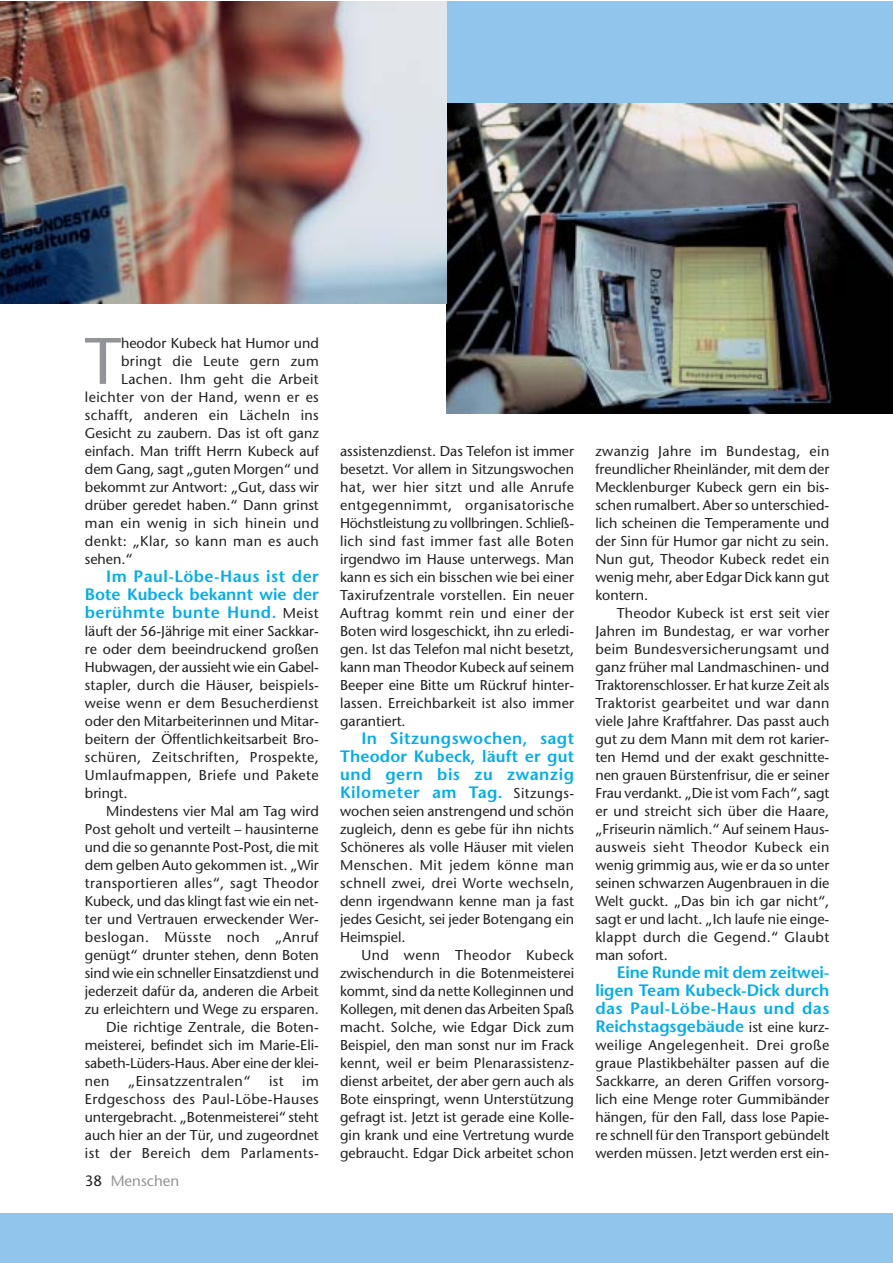
<style>
.page{position:relative;width:893px;height:1263px;background:#fff}
.page>*{position:absolute;margin:0;border:0;box-sizing:border-box;transform-origin:0 0}
.t1{font:65.7px "Stone Sans";color:#939497}
.t2{font:600 16.5px/18px "Stone Sans";letter-spacing:.03em;color:#00adef;text-align:justify}
.t3{font:15px "Stone Sans";color:#939497}
.t4{font:14.25px/18px "Stone Sans";color:#231f1f;text-align:justify}
.t5{font:14.25px "Stone Sans";letter-spacing:.03em;color:#231f1f}
.t6{font:14.25px "Stone Sans";letter-spacing:.025em;color:#231f1f}
.s1{font-weight:400;font-size:14.25px;color:#231f1f}
.s2{color:#231f1f}
</style>
<div class="page">
<div style="left:0;top:2px;width:892px;height:301px;background:#92c5eb"></div>
<img style="left:446px;top:104px;width:446px;height:310px">
<img style="left:0;top:2px;width:446px;height:301px">
<div style="left:0;top:1213px;width:892px;height:50px;background:#92c5eb"></div>
<h1 class="t1" style="left:85px;top:336px;width:38px">T</h1>
<p class="t4" style="left:121px;top:335px;width:199px">heodor Kubeck hat Humor und</p>
<p class="t5" style="left:121px;top:355px;width:199px">bringt die Leute gern zum</p>
<p class="t5" style="left:121px;top:373px;width:199px">Lachen. Ihm geht die Arbeit</p>
<p class="t5" style="left:85px;top:391px;width:235px">leichter von der Hand, wenn er es</p>
<p class="t5" style="left:85px;top:409px;width:235px">schafft, anderen ein Lächeln ins</p>
<p class="t4" style="left:85px;top:425px;width:235px">Gesicht zu zaubern. Das ist oft ganz</p>
<p class="t4" style="left:85px;top:443px;width:235px">einfach. Man trifft Herrn Kubeck auf</p>
<p class="t4" style="left:85px;top:461px;width:235px">dem Gang, sagt „guten Morgen“ und</p>
<p class="t4" style="left:85px;top:479px;width:235px">bekommt zur Antwort: „Gut, dass wir</p>
<p class="t4" style="left:85px;top:497px;width:235px">drüber geredet haben.“ Dann grinst</p>
<p class="t5" style="left:85px;top:517px;width:235px">man ein wenig in sich hinein und</p>
<p class="t5" style="left:85px;top:535px;width:235px">denkt: „Klar, so kann man es auch</p>
<p class="t4" style="left:85px;top:551px;width:49px">sehen.“</p>
<p class="t2" style="left:85px;top:569px;width:235px;text-indent:21px">Im Paul-Löbe-Haus ist der Bote Kubeck bekannt wie der berühmte bunte Hund. <span class="s1">Meist</span></p>
<p class="t4" style="left:85px;top:623px;width:235px">läuft der 56-Jährige mit einer Sackkar&shy;re oder dem beeindruckend großen Hubwagen, der aussieht wie ein Gabel&shy;stapler, durch die Häuser, beispiels&shy;weise wenn er dem Besucherdienst oder den Mitarbeiterinnen und Mitar&shy;beitern der Öffentlichkeitsarbeit Bro&shy;schüren, Zeitschriften, Prospekte, Umlaufmappen, Briefe und Pakete bringt.</p>
<p class="t4" style="left:106px;top:803px;width:214px">Mindestens vier Mal am Tag wird</p>
<p class="t4" style="left:85px;top:821px;width:235px">Post geholt und verteilt – hausinterne</p>
<p class="t4" style="left:85px;top:839px;width:235px">und die so genannte Post-Post, die mit</p>
<p class="t4" style="left:85px;top:857px;width:235px">dem gelben Auto gekommen ist. „Wir</p>
<p class="t6" style="left:85px;top:877px;width:235px">transportieren alles“, sagt Theodor</p>
<p class="t4" style="left:85px;top:893px;width:235px">Kubeck, und das klingt fast wie ein net-</p>
<p class="t4" style="left:85px;top:911px;width:235px">ter und Vertrauen erweckender Wer-</p>
<p class="t5" style="left:85px;top:931px;width:235px">beslogan. Müsste noch „Anruf</p>
<p class="t4" style="left:85px;top:947px;width:235px">genügt“ drunter stehen, denn Boten</p>
<p class="t4" style="left:85px;top:965px;width:235px">sind wie ein schneller Einsatzdienst und</p>
<p class="t4" style="left:85px;top:983px;width:235px">jederzeit dafür da, anderen die Arbeit</p>
<p class="t4" style="left:85px;top:1001px;width:235px">zu erleichtern und Wege zu ersparen.</p>
<p class="t4" style="left:106px;top:1019px;width:214px">Die richtige Zentrale, die Boten-</p>
<p class="t4" style="left:85px;top:1037px;width:235px">meisterei, befindet sich im Marie-Eli-</p>
<p class="t4" style="left:85px;top:1055px;width:235px">sabeth-Lüders-Haus. Aber eine der klei-</p>
<p class="t4" style="left:85px;top:1073px;width:26px">nen</p>
<p class="t5" style="left:128px;top:1075px;width:124px">„Einsatzzentralen“</p>
<p class="t4" style="left:269px;top:1073px;width:16px">ist</p>
<p class="t4" style="left:85px;top:1073px;width:235px;text-indent:217px">im Erdgeschoss des Paul-Löbe-Hauses untergebracht. „Botenmeisterei“ steht auch hier an der Tür, und zugeordnet ist der Bereich dem Parlaments-</p>
<p class="t3" style="left:85px;top:1175px;width:96px"><span class="s2">38</span> Menschen</p>
<p class="t4" style="left:340px;top:443px;width:235px">assistenzdienst. Das Telefon ist immer besetzt. Vor allem in Sitzungswochen hat, wer hier sitzt und alle Anrufe entgegennimmt, organisatorische Höchstleistung zu vollbringen. Schließ&shy;lich sind fast immer fast alle Boten irgendwo im Hause unterwegs. Man kann es sich ein bisschen wie bei einer Taxirufzentrale vorstellen. Ein neuer Auftrag kommt rein und einer der Boten wird losgeschickt, ihn zu erledi&shy;gen. Ist das Telefon mal nicht besetzt, kann man Theodor Kubeck auf seinem Beeper eine Bitte um Rückruf hinter&shy;lassen. Erreichbarkeit ist also immer garantiert.</p>
<p class="t2" style="left:340px;top:731px;width:235px;text-indent:21px">In Sitzungswochen, sagt Theodor Kubeck, läuft er gut und gern bis zu zwanzig Kilometer am Tag. <span class="s1">Sitzungs-</span></p>
<p class="t4" style="left:340px;top:803px;width:235px">wochen seien anstrengend und schön zugleich, denn es gebe für ihn nichts Schöneres als volle Häuser mit vielen Menschen. Mit jedem könne man schnell zwei, drei Worte wechseln, denn irgendwann kenne man ja fast jedes Gesicht, sei jeder Botengang ein Heimspiel.</p>
<p class="t4" style="left:340px;top:947px;width:235px;text-indent:21px">Und wenn Theodor Kubeck zwischendurch in die Botenmeisterei kommt, sind da nette Kolleginnen und Kollegen, mit denen das Arbeiten Spaß macht. Solche, wie Edgar Dick zum Beispiel, den man sonst nur im Frack kennt, weil er beim Plenarassistenz&shy;dienst arbeitet, der aber gern auch als Bote einspringt, wenn Unterstützung gefragt ist. Jetzt ist gerade eine Kolle&shy;gin krank und eine Vertretung wurde gebraucht. Edgar Dick arbeitet schon</p>
<p class="t4" style="left:595px;top:443px;width:235px">zwanzig Jahre im Bundestag, ein freundlicher Rheinländer, mit dem der Mecklenburger Kubeck gern ein bis&shy;schen rumalbert. Aber so unterschied&shy;lich scheinen die Temperamente und der Sinn für Humor gar nicht zu sein.<br>Nun gut, Theodor Kubeck redet ein wenig mehr, aber Edgar Dick kann gut kontern.</p>
<p class="t4" style="left:595px;top:605px;width:235px;text-indent:21px">Theodor Kubeck ist erst seit vier Jahren im Bundestag, er war vorher beim Bundesversicherungsamt und ganz früher mal Landmaschinen- und Traktorenschlosser. Er hat kurze Zeit als Traktorist gearbeitet und war dann viele Jahre Kraftfahrer. Das passt auch gut zu dem Mann mit dem rot karier&shy;ten Hemd und der exakt geschnitte&shy;nen grauen Bürstenfrisur, die er seiner Frau verdankt. „Die ist vom Fach“, sagt er und streicht sich über die Haare, „Friseurin nämlich.“ Auf seinem Haus&shy;ausweis sieht Theodor Kubeck ein wenig grimmig aus, wie er da so unter seinen schwarzen Augenbrauen in die Welt guckt. „Das bin ich gar nicht“, sagt er und lacht. „Ich laufe nie einge&shy;klappt durch die Gegend.“ Glaubt man sofort.</p>
<p class="t2" style="left:595px;top:965px;width:235px;text-indent:21px">Eine Runde mit dem zeitwei&shy;ligen Team Kubeck-Dick durch das Paul-Löbe-Haus und das Reichstagsgebäude <span class="s1">ist eine kurz-</span></p>
<p class="t4" style="left:595px;top:1037px;width:235px">weilige Angelegenheit. Drei große graue Plastikbehälter passen auf die Sackkarre, an deren Griffen vorsorg&shy;lich eine Menge roter Gummibänder hängen, für den Fall, dass lose Papie&shy;re schnell für den Transport gebündelt werden müssen. Jetzt werden erst ein-</p>
</div>
